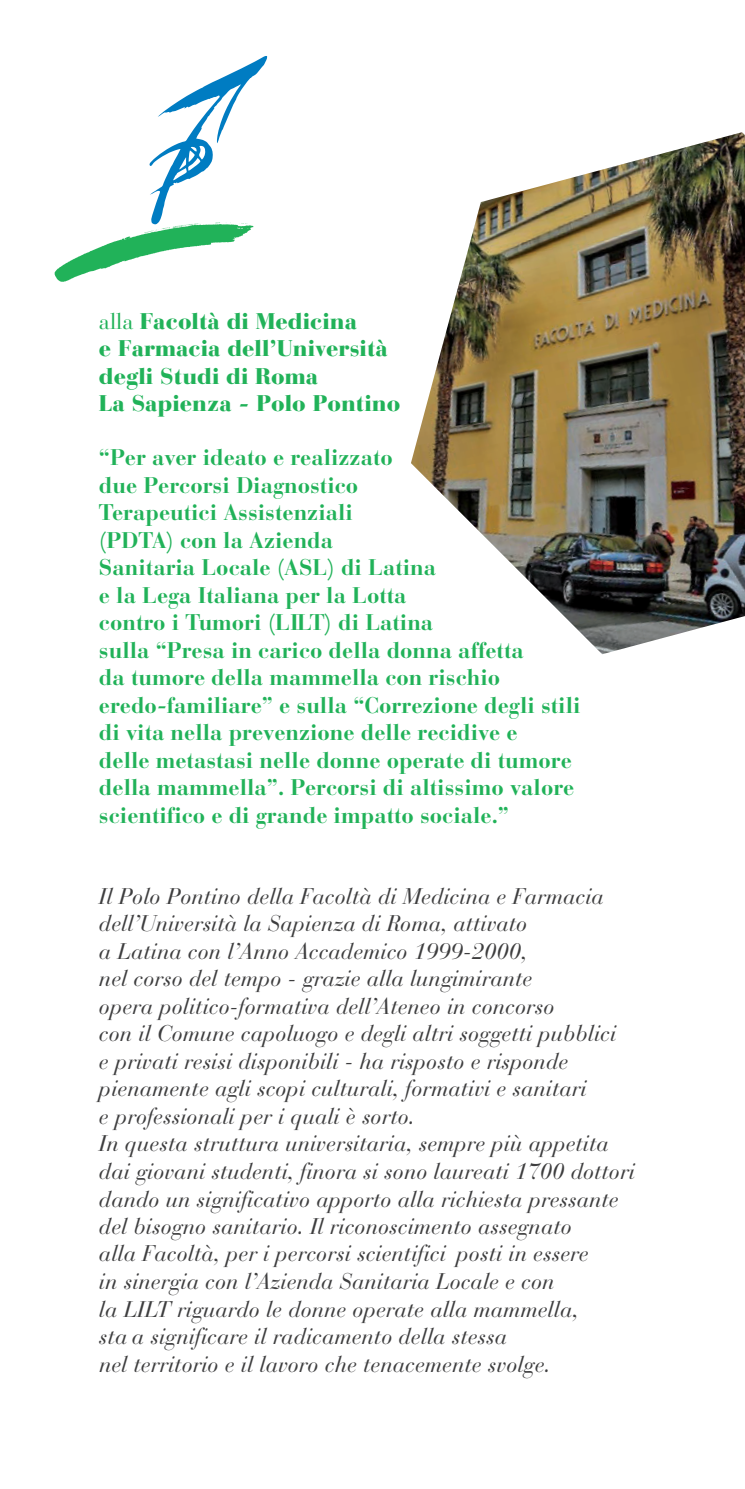
<style>
.page{position:relative;width:745px;height:1489px;background:#fff}
.page>*{position:absolute;margin:0;border:0;box-sizing:border-box;transform-origin:0 0}
.t1{font:italic 22.5px/27.5px "Bauer Bodoni";color:#3e3e3f}
.t2{font:700 22.5px/27.5px "Bauer Bodoni";color:#21b259}
.t3{font:900 22.5px/27.5px "Bauer Bodoni";color:#21b259}
.s1{font-weight:400}
</style>
<div class="page">
<img style="left:411px;top:132px;width:333px;height:522px">
<svg style="left:54px;top:56px;width:213px;height:226px"></svg>
<p class="t3" style="left:99px;top:307px;width:302px"><span class="s1">alla</span> Facoltà di Medicina<br>e Farmacia dell’Università degli Studi di Roma<br>La Sapienza - Polo Pontino</p>
<p class="t2" style="left:99px;top:444px;width:482px">“Per aver ideato e realizzato<br>due Percorsi Diagnostico<br>Terapeutici Assistenziali<br>(PDTA) con la Azienda<br>Sanitaria Locale (ASL) di Latina<br>e la Lega Italiana per la Lotta<br>contro i Tumori (LILT) di Latina<br>sulla “Presa in carico della donna affetta<br>da tumore della mammella con rischio eredo-familiare” e sulla “Correzione degli stili di vita nella prevenzione delle recidive e<br>delle metastasi nelle donne operate di tumore della mammella”. Percorsi di altissimo valore scientifico e di grande impatto sociale.”</p>
<p class="t1" style="left:99px;top:882px;width:537px">Il Polo Pontino della Facoltà di Medicina e Farmacia dell’Università la Sapienza di Roma, attivato<br>a Latina con l’Anno Accademico 1999-2000,<br>nel corso del tempo - grazie alla lungimirante<br>opera politico-formativa dell’Ateneo in concorso<br>con il Comune capoluogo e degli altri soggetti pubblici<br>e privati resisi disponibili - ha risposto e risponde pienamente agli scopi culturali, formativi e sanitari<br>e professionali per i quali è sorto.<br>In questa struttura universitaria, sempre più appetita dai giovani studenti, finora si sono laureati 1700 dottori dando un significativo apporto alla richiesta pressante del bisogno sanitario. Il riconoscimento assegnato<br>alla Facoltà, per i percorsi scientifici posti in essere<br>in sinergia con l’Azienda Sanitaria Locale e con<br>la LILT riguardo le donne operate alla mammella,<br>sta a significare il radicamento della stessa<br>nel territorio e il lavoro che tenacemente svolge.</p>
</div>
